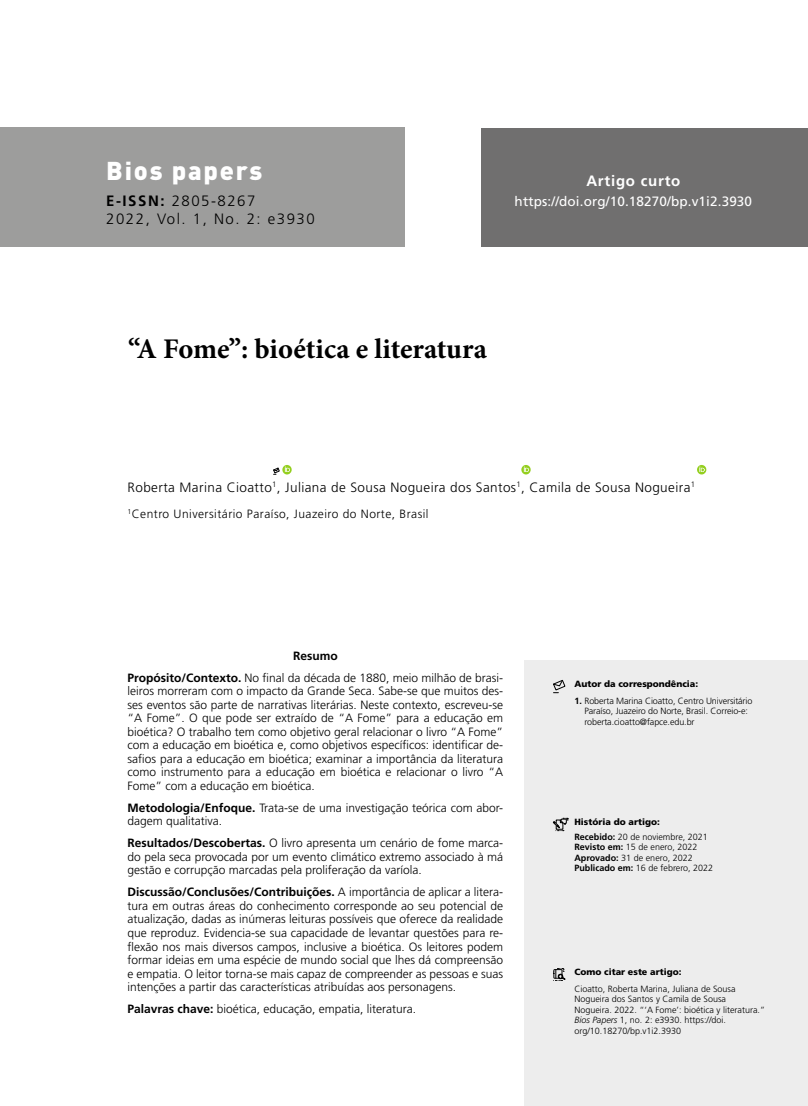
<style>
.page{position:relative;width:808px;height:1106px;background:#fff}
.page>*{position:absolute;margin:0;border:0;box-sizing:border-box;transform-origin:0 0}
.t1{font:700 28.5px "Minion Pro";color:#000}
.t2{font:900 25.5px "DIN Pro";letter-spacing:.07em;color:#fff}
.t3{font:300 15px/18px "Frutiger LT Std";letter-spacing:.1em;color:#000}
.t4{font:700 15px "Frutiger LT Std";letter-spacing:.05em;color:#fff}
.t5{font:300 13.5px "Frutiger LT Std";letter-spacing:.03em;color:#000}
.t6{font:13.5px "Frutiger LT Std";letter-spacing:.01em;color:#fff}
.t7{font:300 12px/13.5px "Frutiger LT Std";color:#000;text-align:justify}
.t8{font:300 12px "Frutiger LT Std";letter-spacing:.04em;color:#000}
.t9{font:300 9px/10.5px "Frutiger LT Std";color:#000}
.t10{font:900 9px "Frutiger LT Std";color:#000}
.s1{font-weight:700}
.s2{font-weight:900}
.s3{font-style:italic}
</style>
<div class="page">
<div style="left:0;top:128px;width:404px;height:119px;background:#9d9d9c"></div>
<div style="left:482px;top:128px;width:326px;height:119px;background:#706f6f"></div>
<div style="left:524px;top:660px;width:284px;height:446px;background:#ededed"></div>
<svg style="left:553px;top:679px;width:13px;height:14px"></svg>
<svg style="left:553px;top:817px;width:15px;height:14px"></svg>
<svg style="left:553px;top:968px;width:12px;height:13px"></svg>
<svg style="left:273px;top:465px;width:19px;height:9px"></svg>
<svg style="left:521px;top:465px;width:10px;height:9px"></svg>
<svg style="left:697px;top:465px;width:9px;height:9px"></svg>
<h2 class="t2" style="left:106px;top:153px;width:158px">Bios papers</h2>
<p class="t3" style="left:106px;top:192px;width:210px"><span class="s1">E-ISSN:</span> 2805-8267<br>2022, Vol. 1, No. 2: e3930</p>
<p class="t4" style="left:586px;top:172px;width:96px">Artigo curto</p>
<p class="t6" style="left:515px;top:194px;width:239px">https://doi.org/10.18270/bp.v1i2.3930</p>
<h1 class="t1" style="left:128px;top:329px;width:360px">“A Fome”: bioética e literatura</h1>
<p class="t5" style="left:128px;top:479px;width:569px">Roberta Marina Cioatto<sup>1</sup>, Juliana de Sousa Nogueira dos Santos<sup>1</sup>, Camila de Sousa Nogueira<sup>1</sup></p>
<p class="t8" style="left:128px;top:507px;width:303px"><sup>1</sup>Centro Universitário Paraíso, Juazeiro do Norte, Brasil</p>
<p class="t7" style="left:128px;top:645px;width:377px;line-height:22px;text-align:center"><span class="s1">Resumo<br>Propósito/Contexto.</span> No final da década de 1880, meio milhão de brasi-</p>
<p class="t7" style="left:128px;top:684px;width:377px">leiros morreram com o impacto da Grande Seca. Sabe-se que muitos des&shy;ses eventos são parte de narrativas literárias. Neste contexto, escreveu-se “A Fome”. O que pode ser extraído de “A Fome” para a educação em bioética? O trabalho tem como objetivo geral relacionar o livro “A Fome” com a educação em bioética e, como objetivos específicos: identificar de&shy;safios para a educação em bioética; examinar a importância da literatura como instrumento para a educação em bioética e relacionar o livro “A Fome” com a educação em bioética.</p>
<p class="t7" style="left:128px;top:801px;width:377px"><span class="s1">Metodologia/Enfoque.</span> Trata-se de uma investigação teórica com abor&shy;dagem qualitativa.</p>
<p class="t7" style="left:128px;top:836px;width:377px"><span class="s1">Resultados/Descobertas.</span> O livro apresenta um cenário de fome marca&shy;do pela seca provocada por um evento climático extremo associado à má gestão e corrupção marcadas pela proliferação da varíola.</p>
<p class="t7" style="left:128px;top:885px;width:377px"><span class="s1">Discussão/Conclusões/Contribuições.</span> A importância de aplicar a litera&shy;tura em outras áreas do conhecimento corresponde ao seu potencial de atualização, dadas as inúmeras leituras possíveis que oferece da realidade que reproduz. Evidencia-se sua capacidade de levantar questões para re&shy;flexão nos mais diversos campos, inclusive a bioética. Os leitores podem formar ideias em uma espécie de mundo social que lhes dá compreensão e empatia. O leitor torna-se mais capaz de compreender as pessoas e suas intenções a partir das características atribuídas aos personagens.</p>
<p class="t7" style="left:128px;top:1002px;width:290px"><span class="s1">Palavras chave:</span> bioética, educação, empatia, literatura.</p>
<p class="t10" style="left:574px;top:678px;width:125px">Autor da correspondência:</p>
<p class="t9" style="left:584px;top:695px;width:169px;text-indent:-10px"><span class="s1">1.</span> Roberta Marina Cioatto, Centro Universitário<br>Paraíso, Juazeiro do Norte, Brasil. Correio-e: roberta.cioatto@fapce.edu.br</p>
<p class="t9" style="left:574px;top:814px;width:135px;line-height:14.7px"><span class="s2">História do artigo:<br></span><span class="s1">Recebido:</span> 20 de noviembre, 2021</p>
<p class="t9" style="left:574px;top:841px;width:140px"><span class="s1">Revisto em:</span> 15 de enero, 2022<br><span class="s1">Aprovado:</span> 31 de enero, 2022<br><span class="s1">Publicado em:</span> 16 de febrero, 2022</p>
<p class="t10" style="left:574px;top:966px;width:109px">Como citar este artigo:</p>
<p class="t9" style="left:574px;top:983px;width:192px">Cioatto, Roberta Marina, Juliana de Sousa Nogueira dos Santos y Camila de Sousa Nogueira. 2022. “‘A Fome’: bioética y literatura.” <span class="s3">Bios Papers</span> 1, no. 2: e3930. https://doi. org/10.18270/bp.v1i2.3930</p>
</div>
